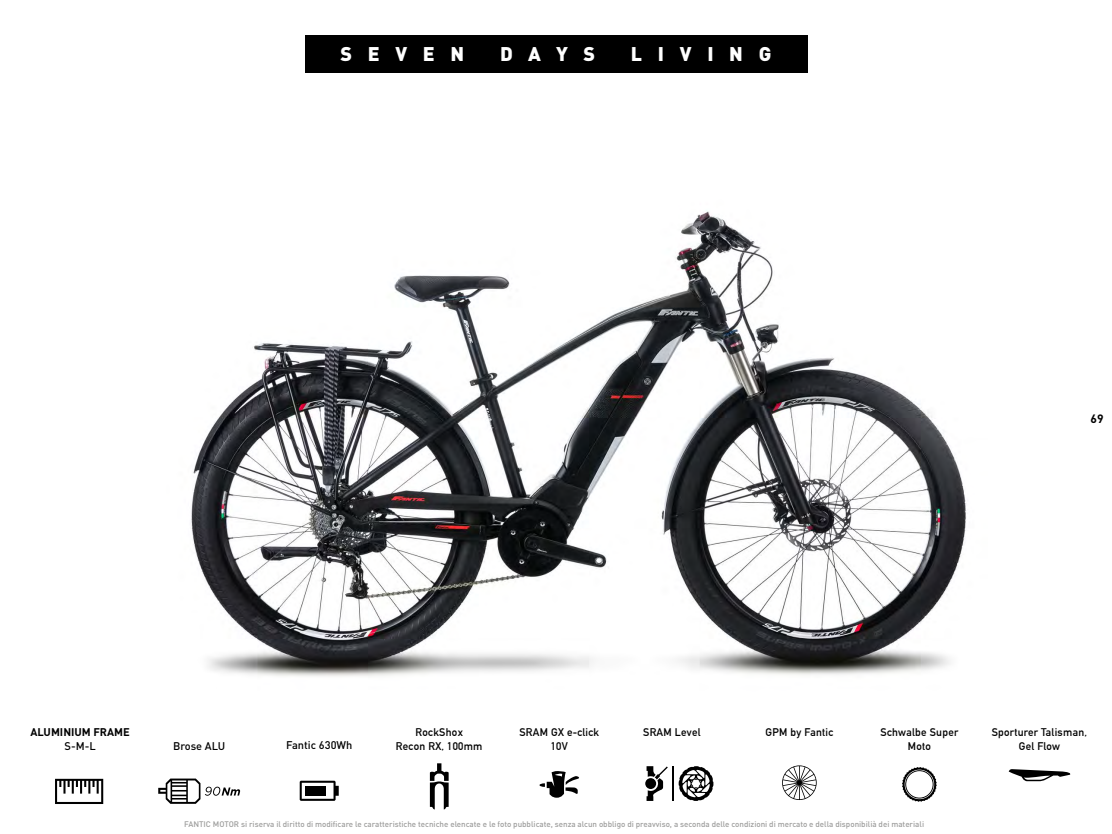
<style>
.page{position:relative;width:1112px;height:834px;background:#fff}
.page>*{position:absolute;margin:0;border:0;box-sizing:border-box;transform-origin:0 0}
.t1{font:900 19.6px "DIN";letter-spacing:.8em;color:#fff}
.t2{font:700 12px "DIN";color:#000}
.t3{font:500 11.05px "DIN";color:#000}
.t4{font:700 11.05px "DIN";color:#000}
.t5{font:700 10.9px/14.5px "DIN Alternate";letter-spacing:.025em;color:#000;text-align:center}
.t6{font:500 8px "DIN";color:#9d9d9c}
</style>
<div class="page">
<img style="left:191px;top:210px;width:776px;height:467px">
<svg style="left:55px;top:779px;width:48px;height:25px"></svg>
<svg style="left:300px;top:781px;width:39px;height:20px"></svg>
<svg style="left:539px;top:771px;width:40px;height:27px"></svg>
<svg style="left:679px;top:766px;width:34px;height:35px"></svg>
<hr style="left:672px;top:766px;width:1px;height:35px;background:#000">
<svg style="left:647px;top:766px;width:21px;height:35px"></svg>
<div style="left:645px;top:778px;width:11px;height:11px;background:#000;border-radius:50%"></div>
<svg style="left:782px;top:765px;width:35px;height:35px"></svg>
<svg style="left:902px;top:767px;width:35px;height:35px"></svg>
<svg style="left:1009px;top:769px;width:61px;height:12px"></svg>
<svg style="left:158px;top:779px;width:82px;height:25px"></svg>
<svg style="left:430px;top:763px;width:19px;height:47px"></svg>
<div style="left:305px;top:35px;width:502px;height:38px;background:#000"></div>
<h1 class="t1" style="left:341px;top:40px;width:125px">SEVEN</h1>
<h1 class="t1" style="left:500px;top:40px;width:97px">DAYS</h1>
<h1 class="t1" style="left:631px;top:40px;width:142px">LIVING</h1>
<h2 class="t2" style="left:1090px;top:411px;width:15px">69</h2>
<h3 class="t4" style="left:30px;top:725px;width:101px">ALUMINIUM FRAME</h3>
<h3 class="t3" style="left:65px;top:738px;width:33px">S-M-L</h3>
<h3 class="t3" style="left:173px;top:739px;width:54px">Brose ALU</h3>
<h3 class="t3" style="left:286px;top:738px;width:68px">Fantic 630Wh</h3>
<h3 class="t5" style="left:396px;top:724px;width:88px">RockShox<br>Recon RX, 100mm</h3>
<h3 class="t5" style="left:519px;top:724px;width:81px">SRAM GX e-click<br>10V</h3>
<h3 class="t5" style="left:643px;top:724px;width:59px">SRAM Level</h3>
<h3 class="t5" style="left:766px;top:724px;width:69px">GPM by Fantic</h3>
<h3 class="t5" style="left:881px;top:724px;width:79px">Schwalbe Super<br>Moto</h3>
<h3 class="t5" style="left:992px;top:724px;width:97px">Sporturer Talisman,<br>Gel Flow</h3>
<p class="t6" style="left:184px;top:819px;width:741px">FANTIC MOTOR si riserva il diritto di modificare le caratteristiche tecniche elencate e le foto pubblicate, senza alcun obbligo di preavviso, a seconda delle condizioni di mercato e della disponibilià dei materiali</p>
</div>
